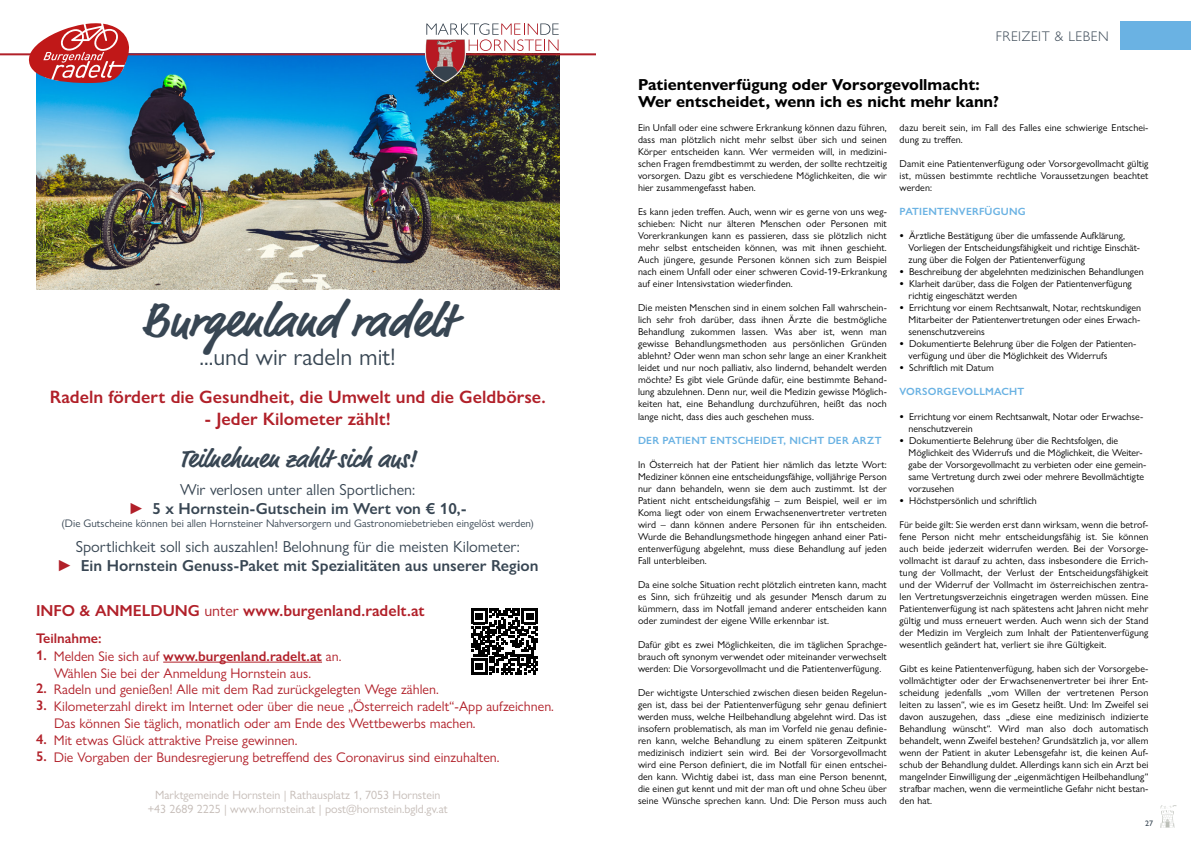
<style>
.page{position:relative;width:1191px;height:842px;background:#fff}
.page>*{position:absolute;margin:0;border:0;box-sizing:border-box;transform-origin:0 0}
.t1{font:700 48px "Market Pro";color:#384653}
.t2{font:700 26px "Market Pro";color:#384653}
.t3{font:24px "Gill Sans Nova";color:#384653}
.t4{font:600 18px "Gill Sans Nova";color:#b12029}
.t5{font:16px/19.2px "Gill Sans Nova";color:#384653;text-align:center}
.Kern_H2{font:700 16px/17px "Gill Sans Nova";color:#000}
.t6{font:600 16px/19.2px "Gill Sans Nova";color:#384653;text-align:center}
.t7{font:600 16px "Gill Sans Nova";color:#b12029}
.t8{font:14px/16.8px "Gill Sans Nova";color:#b12029}
.t9{font:300 14px "Gill Sans Nova";letter-spacing:.04em;color:#384653}
.t10{font:600 14px "Gill Sans Nova";color:#b12029}
.t11{font:12px/14.4px "Gill Sans Nova";color:#c5bcb7;text-align:center}
.t12{font:11px "Gill Sans Nova";color:#384653}
.Kern_H3_-_Freizeit{font:600 10.5px "Gill Sans Nova";letter-spacing:.02em;color:#6ab2e3}
.Kern_FT{font:10px/12px "Gill Sans Nova";color:#000;text-align:justify}
.t13{font:500 8px "Gill Sans Nova";color:#384653}
.s1{font-weight:400}
.s2{color:#b12029}
.s3{font-weight:600}
.s4{font-weight:700}
</style>
<div class="page">
<img style="left:36px;top:55px;width:523px;height:235px">
<hr style="left:0;top:53px;width:595px;height:2px;background:#b12029">
<img style="left:425px;top:23px;width:134px;height:59px">
<hr style="left:163px;top:662px;width:159px;height:1px;background:#b12029">
<svg style="left:471px;top:608px;width:67px;height:67px"></svg>
<svg style="left:29px;top:23px;width:100px;height:60px"></svg>
<svg style="left:1160px;top:805px;width:16px;height:23px"></svg>
<div style="left:1120px;top:21px;width:71px;height:29px;background:#6ab2e3"></div>
<p class="t1" style="left:141px;top:287px;width:314px">Burgenland radelt</p>
<p class="t3" style="left:199px;top:342px;width:198px">...und wir radeln mit!</p>
<p class="t4" style="left:50px;top:386px;width:497px">Radeln fördert die Gesundheit, die Umwelt und die Geldbörse.</p>
<p class="t4" style="left:204px;top:407px;width:188px">- Jeder Kilometer zählt!</p>
<p class="t2" style="left:179px;top:440px;width:238px">Teilnehmen zahlt sich aus!</p>
<p class="t6" style="left:129px;top:480px;width:340px"><span class="s1">Wir verlosen unter allen Sportlichen:<br></span><span class="s2">►</span> 5 x Hornstein-Gutschein im Wert von € 10,-</p>
<p class="t12" style="left:61px;top:517px;width:474px">(Die Gutscheine können bei allen Hornsteiner Nahversorgern und Gastronomiebetrieben eingelöst werden)</p>
<p class="t5" style="left:57px;top:537px;width:483px">Sportlichkeit soll sich auszahlen! Belohnung für die meisten Kilometer:<br><span class="s2">►</span> <span class="s3">Ein Hornstein Genuss-Paket mit Spezialitäten aus unserer Region</span></p>
<p class="t7" style="left:36px;top:600px;width:390px">INFO &amp; ANMELDUNG <span class="s1">unter</span> www.burgenland.radelt.at</p>
<p class="t10" style="left:36px;top:629px;width:67px">Teilnahme:</p>
<p class="t8" style="left:54px;top:647px;width:289px;text-indent:-18px"><span class="s3">1.</span> Melden Sie sich auf <span class="s3">www.burgenland.radelt.at</span> an.<br>Wählen Sie bei der Anmeldung Hornstein aus.</p>
<p class="t8" style="left:36px;top:681px;width:404px"><span class="s3">2.</span> Radeln und genießen! Alle mit dem Rad zurückgelegten Wege zählen.</p>
<p class="t8" style="left:54px;top:698px;width:501px;text-indent:-18px"><span class="s3">3.</span> Kilometerzahl direkt im Internet oder über die neue „Österreich radelt“-App aufzeichnen.<br>Das können Sie täglich, monatlich oder am Ende des Wettbewerbs machen.</p>
<p class="t8" style="left:36px;top:731px;width:263px"><span class="s3">4.</span> Mit etwas Glück attraktive Preise gewinnen.</p>
<p class="t8" style="left:36px;top:748px;width:465px"><span class="s3">5.</span> Die Vorgaben der Bundesregierung betreffend des Coronavirus sind einzuhalten.</p>
<p class="t11" style="left:148px;top:788px;width:302px">Marktgemeinde Hornstein | Rathausplatz 1, 7053 Hornstein +43 2689 2225 | www.hornstein.at | post@hornstein.bgld.gv.at</p>
<h3 class="t9" style="left:995px;top:27px;width:114px">FREIZEIT &amp; LEBEN</h3>
<p class="Kern_H2" style="left:638px;top:76px;width:362px">Patientenverfügung oder Vorsorgevollmacht:<br>Wer entscheidet, wenn ich es nicht mehr kann?</p>
<p class="Kern_FT" style="left:638px;top:121px;width:250px">Ein Unfall oder eine schwere Erkrankung können dazu führen, dass man plötzlich nicht mehr selbst über sich und seinen Körper entscheiden kann. Wer vermeiden will, in medizini&shy;schen Fragen fremdbestimmt zu werden, der sollte rechtzeitig vorsorgen. Dazu gibt es verschiedene Möglichkeiten, die wir hier zusammengefasst haben.</p>
<p class="Kern_FT" style="left:638px;top:206px;width:250px">Es kann jeden treffen. Auch, wenn wir es gerne von uns weg&shy;schieben: Nicht nur älteren Menschen oder Personen mit Vorerkrankungen kann es passieren, dass sie plötzlich nicht mehr selbst entscheiden können, was mit ihnen geschieht.<br>Auch jüngere, gesunde Personen können sich zum Beispiel nach einem Unfall oder einer schweren Covid-19-Erkrankung auf einer Intensivstation wiederfinden.</p>
<p class="Kern_FT" style="left:638px;top:302px;width:250px">Die meisten Menschen sind in einem solchen Fall wahrschein&shy;lich sehr froh darüber, dass ihnen Ärzte die bestmögliche Behandlung zukommen lassen. Was aber ist, wenn man gewisse Behandlungsmethoden aus persönlichen Gründen ablehnt? Oder wenn man schon sehr lange an einer Krankheit leidet und nur noch palliativ, also lindernd, behandelt werden möchte? Es gibt viele Gründe dafür, eine bestimmte Behand&shy;lung abzulehnen. Denn nur, weil die Medizin gewisse Möglich&shy;keiten hat, eine Behandlung durchzuführen, heißt das noch lange nicht, dass dies auch geschehen muss.</p>
<p class="Kern_H3_-_Freizeit" style="left:638px;top:433px;width:245px">DER PATIENT ENTSCHEIDET, NICHT DER ARZT</p>
<p class="Kern_FT" style="left:638px;top:458px;width:250px">In Österreich hat der Patient hier nämlich das letzte Wort:<br>Mediziner können eine entscheidungsfähige, volljährige Person nur dann behandeln, wenn sie dem auch zustimmt. Ist der Patient nicht entscheidungsfähig – zum Beispiel, weil er im Koma liegt oder von einem Erwachsenenvertreter vertreten wird – dann können andere Personen für ihn entscheiden.<br>Wurde die Behandlungsmethode hingegen anhand einer Pati&shy;entenverfügung abgelehnt, muss diese Behandlung auf jeden Fall unterbleiben.</p>
<p class="Kern_FT" style="left:638px;top:578px;width:250px">Da eine solche Situation recht plötzlich eintreten kann, macht es Sinn, sich frühzeitig und als gesunder Mensch darum zu kümmern, dass im Notfall jemand anderer entscheiden kann oder zumindest der eigene Wille erkennbar ist.</p>
<p class="Kern_FT" style="left:638px;top:638px;width:250px">Dafür gibt es zwei Möglichkeiten, die im täglichen Sprachge&shy;brauch oft synonym verwendet oder miteinander verwechselt werden: Die Vorsorgevollmacht und die Patientenverfügung.</p>
<p class="Kern_FT" style="left:638px;top:686px;width:250px">Der wichtigste Unterschied zwischen diesen beiden Regelun&shy;gen ist, dass bei der Patientenverfügung sehr genau definiert werden muss, welche Heilbehandlung abgelehnt wird. Das ist insofern problematisch, als man im Vorfeld nie genau definie&shy;ren kann, welche Behandlung zu einem späteren Zeitpunkt medizinisch indiziert sein wird. Bei der Vorsorgevollmacht wird eine Person definiert, die im Notfall für einen entschei&shy;den kann. Wichtig dabei ist, dass man eine Person benennt, die einen gut kennt und mit der man oft und ohne Scheu über seine Wünsche sprechen kann. Und: Die Person muss auch</p>
<p class="Kern_FT" style="left:899px;top:121px;width:250px">dazu bereit sein, im Fall des Falles eine schwierige Entschei&shy;dung zu treffen.</p>
<p class="Kern_FT" style="left:899px;top:158px;width:250px">Damit eine Patientenverfügung oder Vorsorgevollmacht gültig ist, müssen bestimmte rechtliche Voraussetzungen beachtet werden:</p>
<p class="Kern_H3_-_Freizeit" style="left:899px;top:205px;width:128px">PATIENTENVERFÜGUNG</p>
<p class="Kern_FT" style="left:908px;top:230px;width:233px;text-align:left;text-indent:-9px"><span class="s4">•</span> Ärztliche Bestätigung über die umfassende Aufklärung,<br>Vorliegen der Entscheidungsfähigkeit und richtige Einschät&shy;zung über die Folgen der Patientenverfügung</p>
<p class="Kern_FT" style="left:899px;top:266px;width:246px"><span class="s4">•</span> Beschreibung der abgelehnten medizinischen Behandlungen</p>
<p class="Kern_FT" style="left:908px;top:278px;width:225px;text-indent:-9px"><span class="s4">•</span> Klarheit darüber, dass die Folgen der Patientenverfügung richtig eingeschätzt werden</p>
<p class="Kern_FT" style="left:908px;top:302px;width:234px;text-indent:-9px"><span class="s4">•</span> Errichtung vor einem Rechtsanwalt, Notar, rechtskundigen Mitarbeiter der Patientenvertretungen oder eines Erwach&shy;senenschutzvereins</p>
<p class="Kern_FT" style="left:908px;top:338px;width:229px;text-indent:-9px"><span class="s4">•</span> Dokumentierte Belehrung über die Folgen der Patienten&shy;verfügung und über die Möglichkeit des Widerrufs</p>
<p class="Kern_FT" style="left:899px;top:362px;width:96px"><span class="s4">•</span> Schriftlich mit Datum</p>
<p class="Kern_H3_-_Freizeit" style="left:899px;top:385px;width:126px">VORSORGEVOLLMACHT</p>
<p class="Kern_FT" style="left:908px;top:410px;width:236px;text-indent:-9px"><span class="s4">•</span> Errichtung vor einem Rechtsanwalt, Notar oder Erwachse&shy;nenschutzverein</p>
<p class="Kern_FT" style="left:908px;top:434px;width:239px;text-align:left;text-indent:-9px"><span class="s4">•</span> Dokumentierte Belehrung über die Rechtsfolgen, die Möglichkeit des Widerrufs und die Möglichkeit, die Weiter&shy;gabe der Vorsorgevollmacht zu verbieten oder eine gemein&shy;same Vertretung durch zwei oder mehrere Bevollmächtigte vorzusehen</p>
<p class="Kern_FT" style="left:899px;top:494px;width:139px"><span class="s4">•</span> Höchstpersönlich und schriftlich</p>
<p class="Kern_FT" style="left:899px;top:518px;width:250px">Für beide gilt: Sie werden erst dann wirksam, wenn die betrof&shy;fene Person nicht mehr entscheidungsfähig ist. Sie können auch beide jederzeit widerrufen werden. Bei der Vorsorge&shy;vollmacht ist darauf zu achten, dass insbesondere die Errich&shy;tung der Vollmacht, der Verlust der Entscheidungsfähigkeit und der Widerruf der Vollmacht im österreichischen zentra&shy;len Vertretungsverzeichnis eingetragen werden müssen. Eine Patientenverfügung ist nach spätestens acht Jahren nicht mehr gültig und muss erneuert werden. Auch wenn sich der Stand der Medizin im Vergleich zum Inhalt der Patientenverfügung wesentlich geändert hat, verliert sie ihre Gültigkeit.</p>
<p class="Kern_FT" style="left:899px;top:662px;width:250px">Gibt es keine Patientenverfügung, haben sich der Vorsorgebe&shy;vollmächtigter oder der Erwachsenenvertreter bei ihrer Ent&shy;scheidung jedenfalls „vom Willen der vertretenen Person leiten zu lassen“, wie es im Gesetz heißt. Und: Im Zweifel sei davon auszugehen, dass „diese eine medizinisch indizierte Behandlung wünscht“. Wird man also doch automatisch behandelt, wenn Zweifel bestehen? Grundsätzlich ja, vor allem wenn der Patient in akuter Lebensgefahr ist, die keinen Auf&shy;schub der Behandlung duldet. Allerdings kann sich ein Arzt bei mangelnder Einwilligung der „eigenmächtigen Heilbehandlung“ strafbar machen, wenn die vermeintliche Gefahr nicht bestan&shy;den hat.</p>
<p class="t13" style="left:1145px;top:818px;width:9px">27</p>
</div>
